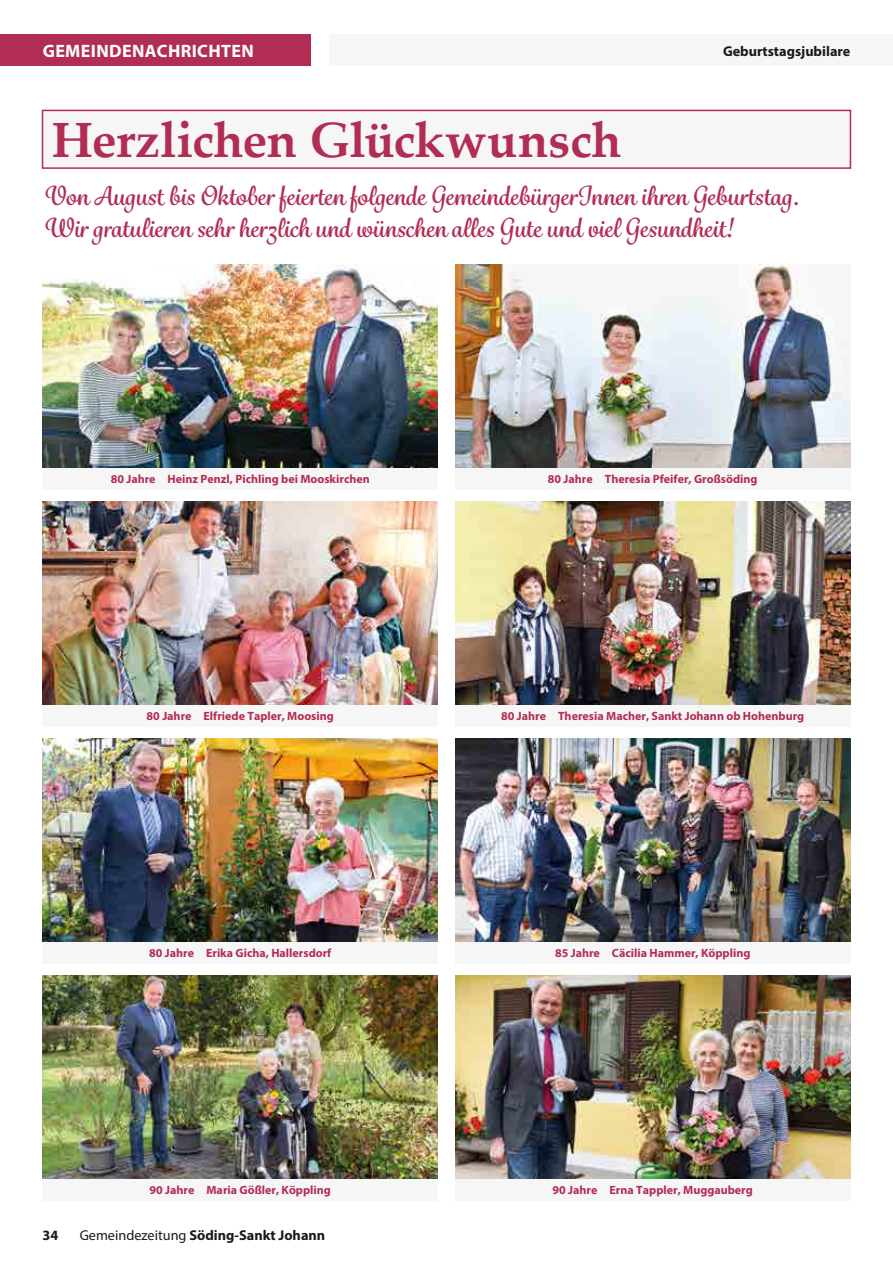
<style>
.page{position:relative;width:893px;height:1263px;background:#fff}
.page>*{position:absolute;margin:0;border:0;box-sizing:border-box;transform-origin:0 0}
.t1{font:700 49.5px "Palatino Linotype";letter-spacing:-.005em;color:#b22d54}
.t2{font:700 25.5px/31.5px "Grafolita Script";color:#b22d54}
.t3{font:700 18px "Myriad Pro";letter-spacing:.02em;color:#fff}
.t4{font:700 14.25px "Myriad Pro";color:#1a1a18}
.t5{font:700 12px "Myriad Pro";color:#b22d54}
.s1{font-weight:400}
</style>
<div class="page">
<div style="left:329px;top:34px;width:564px;height:32px;background:#f6f6f6"></div>
<div style="left:0;top:34px;width:311px;height:32px;background:#b22d54"></div>
<div style="left:43px;top:110px;width:807px;height:58px;background:#f6f6f6"></div>
<div style="left:42px;top:110px;width:809px;height:59px;border:2px solid #b22d54"></div>
<img style="left:43px;top:264px;width:395px;height:204px">
<div style="left:43px;top:468px;width:395px;height:22px;background:#f6f6f6"></div>
<img style="left:455px;top:264px;width:395px;height:204px">
<div style="left:455px;top:468px;width:395px;height:22px;background:#f6f6f6"></div>
<img style="left:43px;top:501px;width:395px;height:204px">
<div style="left:43px;top:705px;width:395px;height:22px;background:#f6f6f6"></div>
<img style="left:455px;top:501px;width:395px;height:204px">
<div style="left:455px;top:705px;width:395px;height:22px;background:#f6f6f6"></div>
<img style="left:43px;top:738px;width:395px;height:204px">
<div style="left:43px;top:942px;width:395px;height:22px;background:#f6f6f6"></div>
<img style="left:455px;top:738px;width:395px;height:204px">
<div style="left:455px;top:942px;width:395px;height:22px;background:#f6f6f6"></div>
<img style="left:43px;top:975px;width:395px;height:204px">
<div style="left:43px;top:1179px;width:395px;height:21px;background:#f6f6f6"></div>
<img style="left:455px;top:975px;width:395px;height:204px">
<div style="left:455px;top:1179px;width:395px;height:21px;background:#f6f6f6"></div>
<h3 class="t3" style="left:43px;top:39px;width:213px">GEMEINDENACHRICHTEN</h3>
<p class="t4" style="left:723px;top:42px;width:129px">Geburtstagsjubilare</p>
<h1 class="t1" style="left:52px;top:105px;width:571px">Herzlichen Glückwunsch</h1>
<h2 class="t2" style="left:43px;top:180px;width:758px">Von August bis Oktober feierten folgende GemeindebürgerInnen ihren Geburtstag.<br>Wir gratulieren sehr herzlich und wünschen alles Gute und viel Gesundheit!</h2>
<p class="t5" style="left:111px;top:472px;width:261px">80 Jahre Heinz Penzl, Pichling bei Mooskirchen</p>
<p class="t5" style="left:548px;top:472px;width:211px">80 Jahre Theresia Pfeifer, Großsöding</p>
<p class="t5" style="left:147px;top:708px;width:189px">80 Jahre Elfriede Tapler, Moosing</p>
<p class="t5" style="left:501px;top:708px;width:305px">80 Jahre Theresia Macher, Sankt Johann ob Hohenburg</p>
<p class="t5" style="left:149px;top:945px;width:184px">80 Jahre Erika Gicha, Hallersdorf</p>
<p class="t5" style="left:555px;top:945px;width:197px">85 Jahre Cäcilia Hammer, Köppling</p>
<p class="t5" style="left:150px;top:1182px;width:183px">90 Jahre Maria Gößler, Köppling</p>
<p class="t5" style="left:553px;top:1182px;width:202px">90 Jahre Erna Tappler, Muggauberg</p>
<p class="t4" style="left:43px;top:1225px;width:17px">34</p>
<p class="t4" style="left:80px;top:1225px;width:247px"><span class="s1">Gemeindezeitung</span> Söding-Sankt Johann</p>
</div>
